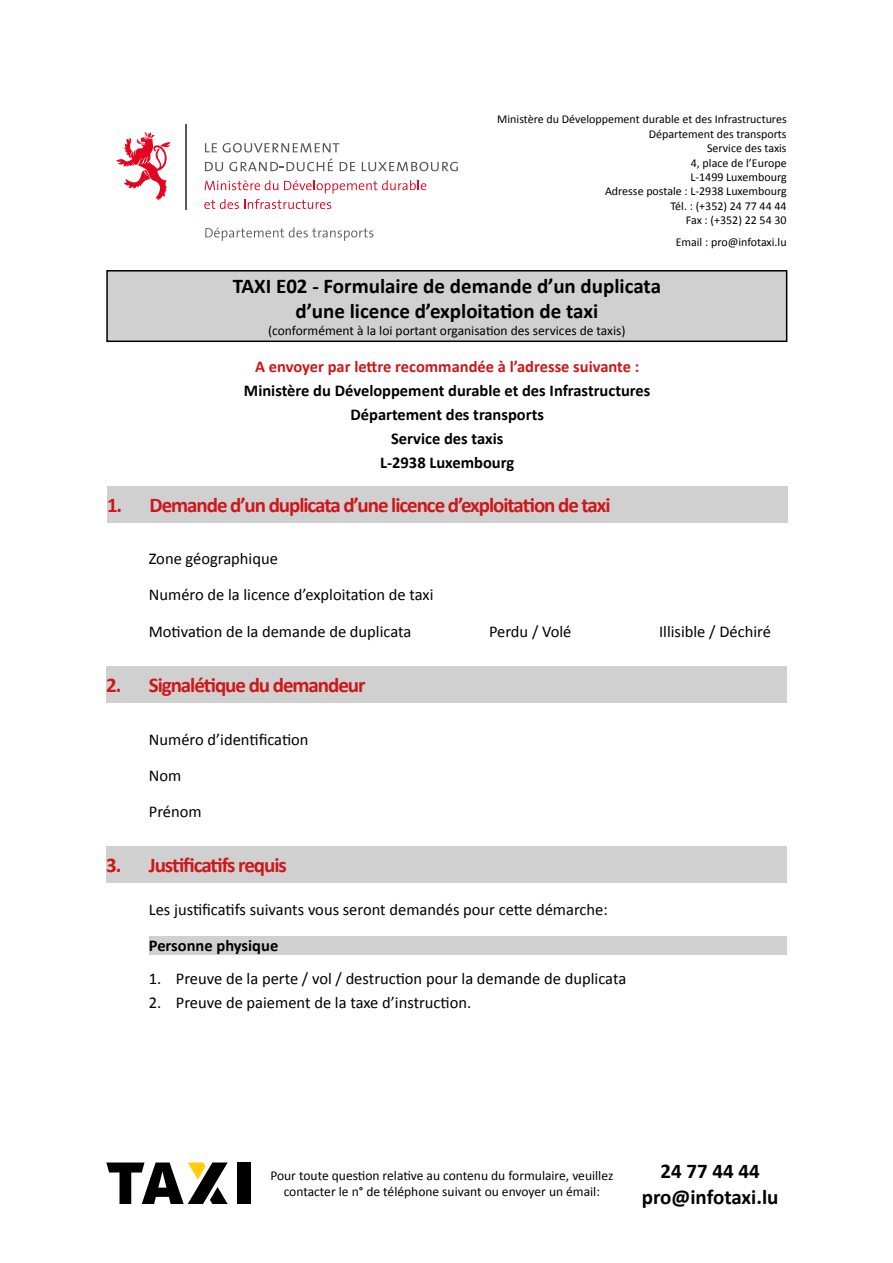
<style>
.page{position:relative;width:893px;height:1263px;background:#fff}
.page>*{position:absolute;margin:0;border:0;box-sizing:border-box;transform-origin:0 0}
.t1{font:700 21px "Calibri";letter-spacing:-.05em;color:#cd171a}
.t2{font:700 21px/25.2px "Calibri";color:#000;text-align:center}
.t3{font:16.5px/36px "Calibri";color:#000}
.t4{font:700 16.5px/23.9px "Calibri";color:#000;text-align:center}
.t5{font:700 16.5px "Calibri";color:#cd171a}
.t6{font:13.5px/16.2px "Calibri";color:#000;text-align:center}
.t7{font:12px/14.4px "Calibri";color:#000;text-align:right}
</style>
<div class="page">
<svg style="left:205px;top:143px;width:150px;height:28px"></svg>
<svg style="left:362px;top:162px;width:96px;height:9px"></svg>
<svg style="left:204px;top:180px;width:222px;height:29px"></svg>
<svg style="left:116px;top:132px;width:54px;height:68px"></svg>
<hr style="left:185px;top:124px;width:2px;height:85px;background:#5a5a59">
<svg style="left:205px;top:227px;width:168px;height:14px"></svg>
<div style="left:107px;top:271px;width:680px;height:70px;background:#d0d0d0"></div>
<div style="left:106px;top:270px;width:681px;height:72px;border:2px solid #000"></div>
<div style="left:107px;top:486px;width:680px;height:36px;background:#d0d0d0"></div>
<div style="left:237px;top:1162px;width:14px;height:42px;background:#000"></div>
<svg style="left:106px;top:1162px;width:122px;height:42px"></svg>
<div style="left:106px;top:666px;width:681px;height:36px;background:#d0d0d0"></div>
<div style="left:106px;top:846px;width:681px;height:36px;background:#d0d0d0"></div>
<div style="left:149px;top:936px;width:638px;height:18px;background:#d0d0d0"></div>
<p class="t7" style="left:497px;top:112px;width:291px">Ministère du Développement durable et des Infrastructures<br>Département des transports<br>Service des taxis<br>4, place de l’Europe<br>L-1499 Luxembourg<br>Adresse postale : L-2938 Luxembourg<br>Tél. : (+352) 24 77 44 44<br>Fax : (+352) 22 54 30</p>
<p class="t7" style="left:676px;top:235px;width:112px">Email : pro@infotaxi.lu</p>
<p class="t2" style="left:233px;top:274px;width:430px">TAXI E02 - Formulaire de demande d’un duplicata d’une licence d’exploitation de taxi</p>
<p class="t6" style="left:268px;top:322px;width:359px">(conformément à la loi portant organisation des services de taxis)</p>
<p class="t5" style="left:255px;top:356px;width:386px">A envoyer par lettre recommandée à l’adresse suivante :</p>
<p class="t4" style="left:244px;top:379px;width:408px">Ministère du Développement durable et des Infrastructures<br>Département des transports<br>Service des taxis<br>L-2938 Luxembourg</p>
<p class="t1" style="left:107px;top:491px;width:505px">1. Demande d’un duplicata d’une licence d’exploitation de taxi</p>
<p class="t3" style="left:149px;top:541px;width:286px">Zone géographique<br>Numéro de la licence d’exploitation de taxi</p>
<p class="t3" style="left:149px;top:613px;width:264px">Motivation de la demande de duplicata</p>
<p class="t3" style="left:489px;top:613px;width:84px">Perdu / Volé</p>
<p class="t3" style="left:659px;top:613px;width:113px">Illisible / Déchiré</p>
<p class="t1" style="left:106px;top:671px;width:261px">2. Signalétique du demandeur</p>
<p class="t3" style="left:149px;top:721px;width:161px">Numéro d’identification<br>Nom<br>Prénom</p>
<p class="t1" style="left:106px;top:851px;width:182px">3. Justificatifs requis</p>
<p class="t3" style="left:149px;top:892px;width:460px">Les justificatifs suivants vous seront demandés pour cette démarche:</p>
<p class="t4" style="left:149px;top:934px;width:131px">Personne physique</p>
<p class="t3" style="left:149px;top:961px;width:479px">1. Preuve de la perte / vol / destruction pour la demande de duplicata</p>
<p class="t3" style="left:149px;top:985px;width:324px">2. Preuve de paiement de la taxe d’instruction.</p>
<p class="t6" style="left:270px;top:1167px;width:344px">Pour toute question relative au contenu du formulaire, veuillez contacter le n° de téléphone suivant ou envoyer un émail:</p>
<p class="t2" style="left:642px;top:1159px;width:138px">24 77 44 44 pro@infotaxi.lu</p>
</div>
